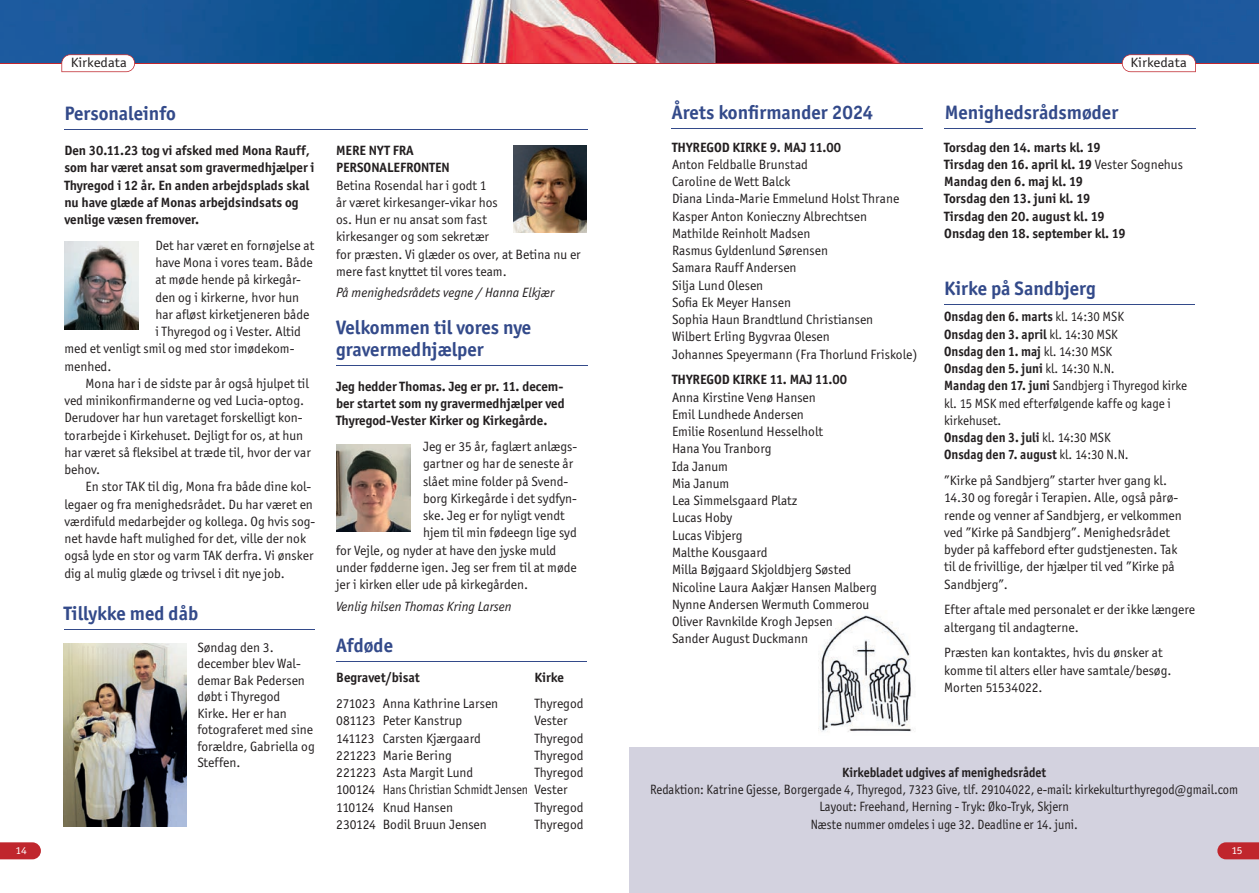
<style>
.page{position:relative;width:1259px;height:893px;background:#fff}
.page>*{position:absolute;margin:0;border:0;box-sizing:border-box;transform-origin:0 0}
.t1{font:700 19.5px/21.8px "Officina Sans ITC Std";color:#334a8a}
.t2{font:13.5px/17.2px "Officina Sans ITC Std";color:#231f20}
.t3{font:700 13.5px/17.2px "Officina Sans ITC Std";color:#231f20}
.t4{font:13.5px/17.2px "Officina Sans ITC Std";color:#231f20;scale:.95 1}
.t5{font:13.5px/17.2px "Officina Sans ITC Std";color:#231f20;text-align:center;scale:.93 1}
.t6{font:italic 13.5px "Officina Sans ITC Std";color:#231f20}
.t7{font:700 13.5px "Officina Sans ITC Std";color:#231f20;scale:.93 1}
.t8{font:13.5px "Officina Sans ITC Std";color:#231f20;scale:1.1 1}
.t9{font:10.5px "Officina Sans ITC Std";color:#fff;scale:1.1 1}
.s1{font-weight:400}
.s2{font-weight:700}
</style>
<div class="page">
<img style="left:0;top:0;width:1259px;height:63px">
<div style="left:629px;top:748px;width:630px;height:145px;background:#d3d2df"></div>
<hr style="left:944px;top:128px;width:251px;height:1px;background:#334a8a">
<hr style="left:64px;top:629px;width:251px;height:1px;background:#334a8a">
<hr style="left:672px;top:128px;width:251px;height:1px;background:#334a8a">
<hr style="left:336px;top:661px;width:251px;height:1px;background:#334a8a">
<img style="left:63px;top:644px;width:123px;height:183px">
<hr style="left:944px;top:304px;width:251px;height:1px;background:#334a8a">
<img style="left:818px;top:615px;width:94px;height:117px">
<hr style="left:64px;top:129px;width:524px;height:1px;background:#334a8a">
<hr style="left:336px;top:365px;width:251px;height:1px;background:#334a8a">
<img style="left:64px;top:242px;width:74px;height:87px">
<img style="left:336px;top:445px;width:74px;height:87px">
<img style="left:513px;top:145px;width:74px;height:87px">
<hr style="left:0;top:63px;width:629px;height:1px;background:#c0262d">
<hr style="left:629px;top:63px;width:630px;height:1px;background:#c0262d">
<svg style="left:0;top:842px;width:41px;height:17px"></svg>
<svg style="left:1217px;top:842px;width:42px;height:17px"></svg>
<svg style="left:1121px;top:54px;width:74px;height:18px"></svg>
<svg style="left:61px;top:54px;width:74px;height:18px"></svg>
<p class="t8" style="left:71px;top:55px;width:53px">Kirkedata</p>
<p class="t8" style="left:1130px;top:55px;width:53px">Kirkedata</p>
<h1 class="t1" style="left:64px;top:103px;width:113px">Personaleinfo</h1>
<h1 class="t1" style="left:672px;top:101px;width:203px">Årets konfirmander 2024</h1>
<h1 class="t1" style="left:944px;top:101px;width:175px">Menighedsrådsmøder</h1>
<p class="t3" style="left:64px;top:142px;width:252px">Den 30.11.23 tog vi afsked med Mona Rauff, som har været ansat som gravermedhjælper i Thyregod i 12 år. En anden arbejdsplads skal nu have glæde af Monas arbejdsindsats og venlige væsen fremover.</p>
<p class="t2" style="left:155px;top:237px;width:160px">Det har været en fornøjelse at</p>
<p class="t2" style="left:155px;top:254px;width:159px">have Mona i vores team. Både</p>
<p class="t2" style="left:155px;top:271px;width:147px">at møde hende på kirkegår-</p>
<p class="t2" style="left:155px;top:288px;width:145px">den og i kirkerne, hvor hun</p>
<p class="t2" style="left:155px;top:306px;width:156px">har afløst kirketjeneren både</p>
<p class="t2" style="left:155px;top:323px;width:147px">i Thyregod og i Vester. Altid</p>
<p class="t2" style="left:64px;top:340px;width:231px">med et venligt smil og med stor imødekom-</p>
<p class="t2" style="left:64px;top:357px;width:49px">menhed.</p>
<p class="t2" style="left:86px;top:375px;width:225px">Mona har i de sidste par år også hjulpet til</p>
<p class="t2" style="left:64px;top:392px;width:241px">ved minikonfirmanderne og ved Lucia-optog.</p>
<p class="t2" style="left:64px;top:409px;width:240px">Derudover har hun varetaget forskelligt kon-</p>
<p class="t2" style="left:64px;top:426px;width:240px">torarbejde i Kirkehuset. Dejligt for os, at hun</p>
<p class="t2" style="left:64px;top:444px;width:248px">har været så fleksibel at træde til, hvor der var</p>
<p class="t2" style="left:64px;top:461px;width:37px">behov.</p>
<p class="t2" style="left:86px;top:478px;width:227px">En stor TAK til dig, Mona fra både dine kol-</p>
<p class="t2" style="left:64px;top:495px;width:250px">legaer og fra menighedsrådet. Du har været en</p>
<p class="t2" style="left:64px;top:513px;width:252px">værdifuld medarbejder og kollega. Og hvis sog-</p>
<p class="t2" style="left:64px;top:530px;width:243px">net havde haft mulighed for det, ville der nok</p>
<p class="t2" style="left:64px;top:547px;width:251px">også lyde en stor og varm TAK derfra. Vi ønsker</p>
<p class="t2" style="left:64px;top:564px;width:222px">dig al mulig glæde og trivsel i dit nye job.</p>
<h1 class="t1" style="left:64px;top:602px;width:136px">Tillykke med dåb</h1>
<p class="t2" style="left:197px;top:639px;width:119px;line-height:16.5px">Søndag den 3. december blev Wal&shy;demar Bak Pedersen døbt i Thyregod<br>Kirke. Her er han fotograferet med sine forældre, Gabriella og<br>Steffen.</p>
<p class="t3" style="left:336px;top:142px;width:115px">MERE NYT FRA<br>PERSONALEFRONTEN</p>
<p class="t2" style="left:336px;top:176px;width:246px">Betina Rosendal har i godt 1<br>år været kirkesanger-vikar hos<br>os. Hun er nu ansat som fast<br>kirkesanger og som sekretær<br>for præsten. Vi glæder os over, at Betina nu er mere fast knyttet til vores team.</p>
<p class="t6" style="left:336px;top:288px;width:220px">På menighedsrådets vegne / Hanna Elkjær</p>
<h1 class="t1" style="left:336px;top:317px;width:197px">Velkommen til vores nye gravermedhjælper</h1>
<p class="t3" style="left:336px;top:377px;width:230px;text-align:justify">Jeg hedder Thomas. Jeg er pr. 11. decem&shy;ber startet som ny gravermedhjælper ved Thyregod-Vester Kirker og Kirkegårde.</p>
<p class="t2" style="left:423px;top:438px;width:156px">Jeg er 35 år, faglært anlægs-</p>
<p class="t2" style="left:423px;top:455px;width:152px">gartner og har de seneste år</p>
<p class="t2" style="left:423px;top:472px;width:147px">slået mine folder på Svend-</p>
<p class="t2" style="left:423px;top:490px;width:155px">borg Kirkegårde i det sydfyn-</p>
<p class="t2" style="left:423px;top:507px;width:143px">ske. Jeg er for nyligt vendt</p>
<p class="t2" style="left:423px;top:524px;width:155px">hjem til min fødeegn lige syd</p>
<p class="t2" style="left:336px;top:541px;width:222px">for Vejle, og nyder at have den jyske muld</p>
<p class="t2" style="left:336px;top:559px;width:242px">under fødderne igen. Jeg ser frem til at møde</p>
<p class="t2" style="left:336px;top:576px;width:193px">jer i kirken eller ude på kirkegården.</p>
<p class="t6" style="left:336px;top:601px;width:177px">Venlig hilsen Thomas Kring Larsen</p>
<h1 class="t1" style="left:336px;top:634px;width:59px">Afdøde</h1>
<p class="t3" style="left:336px;top:669px;width:85px">Begravet/bisat</p>
<p class="t3" style="left:534px;top:669px;width:31px">Kirke</p>
<p class="t2" style="left:336px;top:695px;width:163px">271023 Anna Kathrine Larsen</p>
<p class="t2" style="left:534px;top:695px;width:51px">Thyregod</p>
<p class="t2" style="left:336px;top:712px;width:128px">081123 Peter Kanstrup</p>
<p class="t2" style="left:534px;top:712px;width:35px">Vester</p>
<p class="t2" style="left:336px;top:729px;width:146px">141123 Carsten Kjærgaard</p>
<p class="t2" style="left:534px;top:729px;width:51px">Thyregod</p>
<p class="t2" style="left:336px;top:747px;width:117px">221223 Marie Bering</p>
<p class="t2" style="left:534px;top:747px;width:51px">Thyregod</p>
<p class="t2" style="left:336px;top:764px;width:139px">221223 Asta Margit Lund</p>
<p class="t2" style="left:336px;top:764px;width:249px;text-indent:198px">Thyregod<br>100124 Hans Christian Schmidt Jensen Vester<br>110124 Knud Hansen</p>
<p class="t2" style="left:534px;top:798px;width:51px">Thyregod</p>
<p class="t2" style="left:336px;top:816px;width:152px">230124 Bodil Bruun Jensen</p>
<p class="t2" style="left:534px;top:816px;width:51px">Thyregod</p>
<p class="t3" style="left:672px;top:138px;width:170px">THYREGOD KIRKE 9. MAJ 11.00</p>
<p class="t2" style="left:672px;top:156px;width:247px">Anton Feldballe Brunstad<br>Caroline de Wett Balck<br>Diana Linda-Marie Emmelund Holst Thrane<br>Kasper Anton Konieczny Albrechtsen<br>Mathilde Reinholt Madsen<br>Rasmus Gyldenlund Sørensen<br>Samara Rauff Andersen<br>Silja Lund Olesen<br>Sofia Ek Meyer Hansen<br>Sophia Haun Brandtlund Christiansen<br>Wilbert Erling Bygvraa Olesen<br>Johannes Speyermann (Fra Thorlund Friskole)</p>
<p class="t3" style="left:672px;top:371px;width:176px">THYREGOD KIRKE 11. MAJ 11.00</p>
<p class="t2" style="left:672px;top:388px;width:206px">Anna Kirstine Venø Hansen<br>Emil Lundhede Andersen<br>Emilie Rosenlund Hesselholt<br>Hana You Tranborg<br>Ida Janum<br>Mia Janum<br>Lea Simmelsgaard Platz<br>Lucas Hoby<br>Lucas Vibjerg<br>Malthe Kousgaard<br>Milla Bøjgaard Skjoldbjerg Søsted<br>Nicoline Laura Aakjær Hansen Malberg<br>Nynne Andersen Wermuth Commerou<br>Oliver Ravnkilde Krogh Jepsen<br>Sander August Duckmann</p>
<p class="t3" style="left:944px;top:138px;width:240px">Torsdag den 14. marts kl. 19<br>Tirsdag den 16. april kl. 19 <span class="s1">Vester Sognehus<br></span>Mandag den 6. maj kl. 19<br>Torsdag den 13. juni kl. 19<br>Tirsdag den 20. august kl. 19<br>Onsdag den 18. september kl. 19</p>
<h1 class="t1" style="left:944px;top:277px;width:153px">Kirke på Sandbjerg</h1>
<p class="t4" style="left:944px;top:308px;width:257px"><span class="s2">Onsdag den 6. marts</span> kl. 14:30 MSK<br><span class="s2">Onsdag den 3. april</span> kl. 14:30 MSK<br><span class="s2">Onsdag den 1. maj</span> kl. 14:30 MSK<br><span class="s2">Onsdag den 5. juni</span> kl. 14:30 N.N.<br><span class="s2">Mandag den 17. juni</span> Sandbjerg i Thyregod kirke kl. 15 MSK med efterfølgende kaffe og kage i kirkehuset.<br><span class="s2">Onsdag den 3. juli</span> kl. 14:30 MSK<br><span class="s2">Onsdag den 7. august</span> kl. 14:30 N.N.</p>
<p class="t2" style="left:944px;top:472px;width:239px">”Kirke på Sandbjerg” starter hver gang kl.<br>14.30 og foregår i Terapien. Alle, også pårø&shy;rende og venner af Sandbjerg, er velkommen ved ”Kirke på Sandbjerg”. Menighedsrådet byder på kaffebord efter gudstjenesten. Tak til de frivillige, der hjælper til ved ”Kirke på Sandbjerg”.</p>
<p class="t2" style="left:944px;top:601px;width:252px">Efter aftale med personalet er der ikke længere altergang til andagterne.</p>
<p class="t2" style="left:944px;top:644px;width:229px">Præsten kan kontaktes, hvis du ønsker at komme til alters eller have samtale/besøg.<br>Morten 51534022.</p>
<p class="t7" style="left:842px;top:764px;width:221px">Kirkebladet udgives af menighedsrådet</p>
<p class="t5" style="left:650px;top:781px;width:634px">Redaktion: Katrine Gjesse, Borgergade 4, Thyregod, 7323 Give, tlf. 29104022, e-mail: kirkekulturthyregod@gmail.com<br>Layout: Freehand, Herning - Tryk: Øko-Tryk, Skjern<br>Næste nummer omdeles i uge 32. Deadline er 14. juni.</p>
<p class="t9" style="left:16px;top:845px;width:12px">14</p>
<p class="t9" style="left:1231px;top:844px;width:12px">15</p>
</div>
